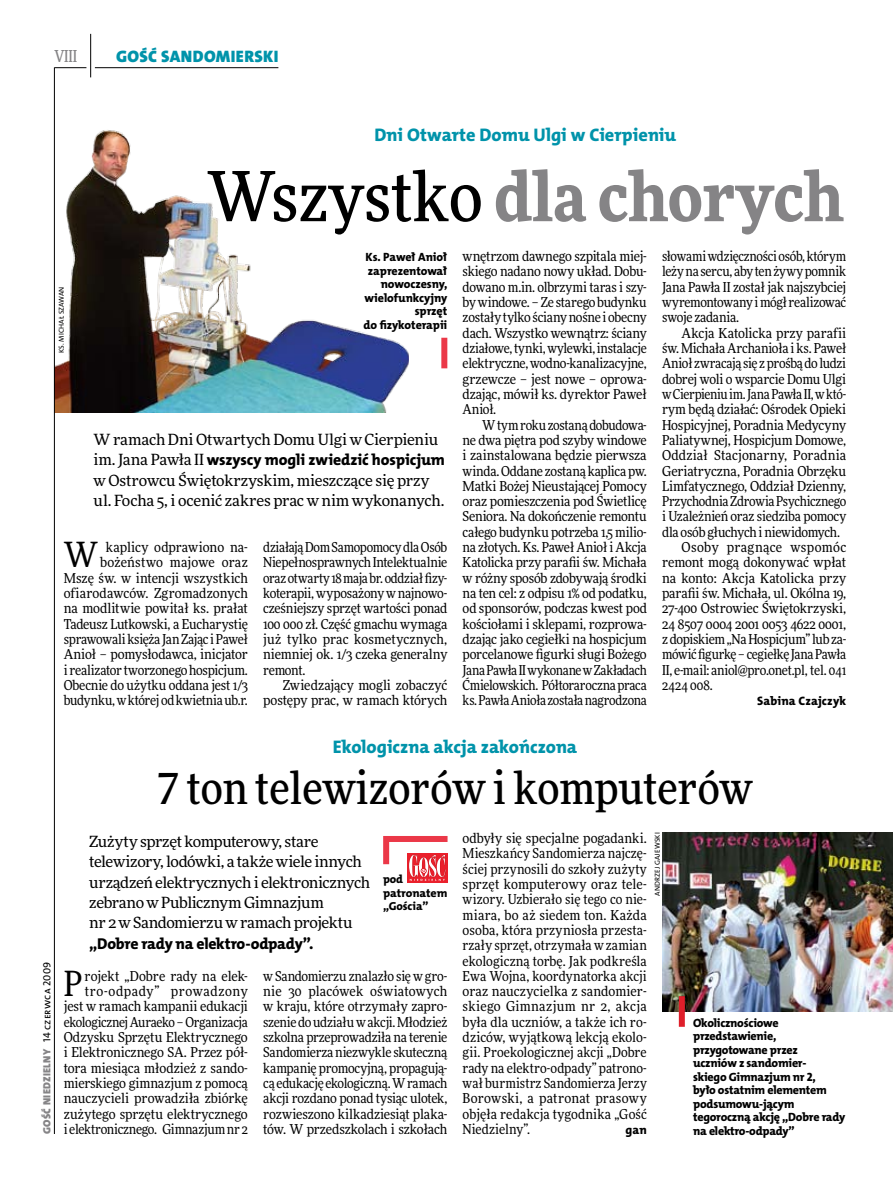
<style>
.page{position:relative;width:893px;height:1191px;background:#fff}
.page>*{position:absolute;margin:0;border:0;box-sizing:border-box;transform-origin:0 0}
.t1{font:900 69px "Freeday Narrow";color:#858486}
.t2{font:500 45px "Freeday Narrow";color:#000}
.t3{font:34.8px "Freeday Narrow News";color:#000}
.t4{font:18.3px "The Mix HP8 Ex Bld";color:#0093aa}
.t5{font:16.65px "The Mix HP9 Blk";letter-spacing:.02em;color:#0093aa}
.t6{font:500 16.5px "Freeday Narrow";color:#858486;scale:.9 1}
.t7{font:15.75px "The Mix HP8 Ex Bld";letter-spacing:-.01em;color:#000}
.t8{font:15.45px/20.4px "Freeday News";letter-spacing:-.015em;color:#000}
.t9{font:13.65px/15.3px "Freeday Narrow News";letter-spacing:-.01em;color:#000;text-align:justify}
.t10{font:13.65px "Freeday Narrow News";letter-spacing:-.03em;color:#000}
.t11{font:13.65px "Freeday Narrow News";letter-spacing:.01em;color:#000}
.t12{font:13.65px "Freeday Narrow News";letter-spacing:.025em;color:#000}
.t13{font:12.3px "The Mix HP8 Ex Bld";letter-spacing:.01em;color:#000}
.t14{font:12px/13.5px "The Mix HP8 Ex Bld";letter-spacing:-.02em;color:#000}
.t15{font:11.7px/13.5px "The Mix HP8 Ex Bld";letter-spacing:-.005em;color:#000}
.t16{font:10.5px "The Mix HP9 Blk";letter-spacing:.025em;color:#858486}
.t17{font:7.2px "The Mix HP5 Plain";letter-spacing:.015em;color:#000}
.s1{font-weight:500;color:#000}
.s2{font-family:"Freeday News";font-size:15.45px}
.s3{font-family:"The Mix HP5 Plain";color:#000}
</style>
<div class="page">
<hr style="left:90px;top:34px;width:1px;height:43px;background:#000">
<hr style="left:54px;top:67px;width:32px;height:1px;background:#000">
<hr style="left:95px;top:67px;width:183px;height:1px;background:#000">
<img style="left:55px;top:130px;width:354px;height:283px">
<img style="left:662px;top:832px;width:231px;height:179px">
<hr style="left:54px;top:67px;width:1px;height:1067px;background:#000">
<div style="left:679px;top:996px;width:6px;height:30px;background:#df1f2a"></div>
<div style="left:441px;top:338px;width:6px;height:30px;background:#eb3848"></div>
<div style="left:407px;top:853px;width:40px;height:30px;background:#ea202c"></div>
<svg style="left:383px;top:836px;width:65px;height:45px"></svg>
<p class="t6" style="left:54px;top:46px;width:27px">VIII</p>
<p class="t5" style="left:116px;top:46px;width:164px">GOŚĆ SANDOMIERSKI</p>
<h3 class="t4" style="left:374px;top:123px;width:303px">Dni Otwarte Domu Ulgi w Cierpieniu</h3>
<h1 class="t1" style="left:207px;top:151px;width:638px"><span class="s1">Wszystko</span> dla chorych</h1>
<p class="t17" style="left:57px;top:353px;width:68px;rotate:-90deg">ks. Michał Szawan</p>
<p class="t14" style="left:363px;top:250px;width:85px;text-align:right">Ks. Paweł Anioł zaprezentował nowoczesny, wielofunkcyjny sprzęt<br>do fizykoterapii</p>
<p class="t8" style="left:94px;top:429px;width:346px">W ramach Dni Otwartych Domu Ulgi w Cierpieniu</p>
<p class="t7" style="left:94px;top:450px;width:353px"><span class="s2">im. Jana Pawła II</span> wszyscy mogli zwiedzić hospicjum</p>
<p class="t8" style="left:94px;top:469px;width:352px">w Ostrowcu Świętokrzyskim, mieszczące się przy ul. Focha 5, i ocenić zakres prac w nim wykonanych.</p>
<p class="t9" style="left:64px;top:539px;width:186px;text-align:right">kaplicy odprawiono na&shy;bożeństwo majowe oraz<br>Mszę św. w intencji wszystkich ofiarodawców. Zgromadzonych na modlitwie powitał ks. prałat<br>Tadeusz Lutkowski, a Eucharystię sprawowali księża Jan Zając iPaweł<br>Anioł – pomysłodawca, inicjator i realizator tworzonego hospicjum.<br>Obecnie do użytku oddana jest 1/3 budynku, wktórej odkwietnia ub.r.</p>
<p class="t9" style="left:263px;top:539px;width:186px">działają Dom Samopomocy dla Osób Niepełnosprawnych Intelektualnie oraz otwarty 18 maja br. oddział fizy&shy;koterapii, wyposażony w najnowo&shy;cześniejszy sprzęt wartości ponad 100 000 zł. Część gmachu wymaga już tylko prac kosmetycznych, niemniej ok. 1/3 czeka generalny remont.</p>
<h3 class="t3" style="left:64px;top:533px;width:36px">W</h3>
<p class="t9" style="left:263px;top:677px;width:186px;text-align:right">Zwiedzający mogli zobaczyć postępy prac, w ramach których</p>
<p class="t9" style="left:463px;top:248px;width:186px">wnętrzom dawnego szpitala miej&shy;skiego nadano nowy układ. Dobu&shy;dowano m.in. olbrzymi taras i szy&shy;by windowe. – Ze starego budynku zostały tylko ściany nośne iobecny dach. Wszystko wewnątrz: ściany działowe, tynki, wylewki, instalacje elektryczne, wodno-kanalizacyjne, grzewcze – jest nowe – oprowa&shy;dzając, mówił ks. dyrektor Paweł Anioł.</p>
<p class="t9" style="left:463px;top:417px;width:186px;text-indent:20px">Wtym roku zostaną dobudowa&shy;ne dwa piętra pod szyby windowe i zainstalowana będzie pierwsza winda. Oddane zostaną kaplica pw.<br>Matki Bożej Nieustającej Pomocy oraz pomieszczenia pod Świetlicę Seniora. Na dokończenie remontu całego budynku potrzeba 1,5 milio&shy;na złotych. Ks. Paweł Anioł i Akcja Katolicka przy parafii św. Michała w różny sposób zdobywają środki na ten cel: z odpisu 1% od podatku, od sponsorów, podczas kwest pod kościołami i sklepami, rozprowa&shy;dzając jako cegiełki na hospicjum porcelanowe figurki sługi Bożego Jana Pawła II wykonane wZakładach Ćmielowskich. Półtoraroczna praca ks.Pawła Anioła została nagrodzona</p>
<p class="t9" style="left:662px;top:248px;width:186px">słowami wdzięczności osób, którym leży na sercu, aby ten żywy pomnik Jana Pawła II został jak najszybciej wyremontowany imógł realizować swoje zadania.</p>
<p class="t9" style="left:682px;top:325px;width:166px">Akcja Katolicka przy parafii</p>
<p class="t9" style="left:662px;top:340px;width:186px">św. Michała Archanioła i ks. Paweł</p>
<p class="t9" style="left:662px;top:356px;width:186px">Anioł zwracają się zprośbą doludzi</p>
<p class="t9" style="left:662px;top:371px;width:186px">dobrej woli o wsparcie Domu Ulgi</p>
<p class="t10" style="left:662px;top:386px;width:186px">wCierpieniu im. Jana Pawła II, wktó-</p>
<p class="t9" style="left:662px;top:401px;width:186px">rym będą działać: Ośrodek Opieki</p>
<p class="t9" style="left:662px;top:417px;width:186px">Hospicyjnej, Poradnia Medycyny</p>
<p class="t9" style="left:662px;top:432px;width:186px">Paliatywnej, Hospicjum Domowe,</p>
<p class="t11" style="left:662px;top:447px;width:186px">Oddział Stacjonarny, Poradnia</p>
<p class="t9" style="left:662px;top:463px;width:186px">Geriatryczna, Poradnia Obrzęku</p>
<p class="t9" style="left:662px;top:478px;width:186px">Limfatycznego, Oddział Dzienny,</p>
<p class="t9" style="left:662px;top:493px;width:186px">Przychodnia Zdrowia Psychicznego</p>
<p class="t9" style="left:662px;top:509px;width:186px">i Uzależnień oraz siedziba pomocy</p>
<p class="t9" style="left:662px;top:524px;width:179px">dla osób głuchych iniewidomych.</p>
<p class="t12" style="left:682px;top:539px;width:166px">Osoby pragnące wspomóc</p>
<p class="t9" style="left:662px;top:555px;width:186px">remont mogą dokonywać wpłat</p>
<p class="t9" style="left:662px;top:570px;width:186px">na konto: Akcja Katolicka przy</p>
<p class="t9" style="left:662px;top:585px;width:186px">parafii św. Michała, ul. Okólna 19,</p>
<p class="t9" style="left:662px;top:600px;width:186px">27-400 Ostrowiec Świętokrzyski,</p>
<p class="t9" style="left:662px;top:616px;width:186px">24 8507 0004 2001 0053 4622 0001,</p>
<p class="t9" style="left:662px;top:631px;width:186px">zdopiskiem „NaHospicjum” lub za-</p>
<p class="t9" style="left:662px;top:646px;width:186px">mówić figurkę – cegiełkę Jana Pawła</p>
<p class="t9" style="left:662px;top:662px;width:186px">II, e-mail: aniol@pro.onet.pl, tel. 041</p>
<p class="t9" style="left:662px;top:677px;width:52px">2424 008.</p>
<p class="t13" style="left:757px;top:693px;width:91px">Sabina Czajczyk</p>
<p class="t16" style="left:40px;top:1134px;width:174px;rotate:-90deg">GOŚĆ NIEDZIELNY <span class="s3">14 czerwca 2009</span></p>
<h3 class="t4" style="left:333px;top:735px;width:246px">Ekologiczna akcja zakończona</h3>
<h2 class="t2" style="left:157px;top:759px;width:597px">7 ton telewizorów i komputerów</h2>
<p class="t8" style="left:89px;top:830px;width:282px">Zużyty sprzęt komputerowy, stare telewizory, lodówki, a także wiele innych urządzeń elektrycznych i elektronicznych zebrano w Publicznym Gimnazjum<br>nr 2 w Sandomierzu w ramach projektu</p>
<p class="t7" style="left:89px;top:933px;width:226px">„Dobre rady na elektro-odpady”.</p>
<p class="t15" style="left:383px;top:872px;width:66px">pod patronatem „Gościa”</p>
<p class="t9" style="left:64px;top:968px;width:186px;text-align:right">rojekt „Dobre rady na elek&shy;tro-odpady” prowadzony jest w ramach kampanii edukacji ekologicznej Auraeko – Organizacja<br>Odzysku Sprzętu Elektrycznego i Elektronicznego SA. Przez pół&shy;tora miesiąca młodzież z sando&shy;mierskiego gimnazjum z pomocą nauczycieli prowadziła zbiórkę zużytego sprzętu elektrycznego i elektronicznego. Gimnazjum nr 2</p>
<p class="t9" style="left:263px;top:968px;width:186px">w Sandomierzu znalazło się w gro&shy;nie 30 placówek oświatowych w kraju, które otrzymały zapro&shy;szenie doudziału wakcji. Młodzież szkolna przeprowadziła na terenie Sandomierza niezwykle skuteczną kampanię promocyjną, propagują&shy;cą edukację ekologiczną. Wramach akcji rozdano ponad tysiąc ulotek, rozwieszono kilkadziesiąt plaka&shy;tów. W przedszkolach i szkołach</p>
<h3 class="t3" style="left:64px;top:962px;width:20px">P</h3>
<p class="t9" style="left:463px;top:830px;width:186px">odbyły się specjalne pogadanki.<br>Mieszkańcy Sandomierza najczę&shy;ściej przynosili do szkoły zużyty sprzęt komputerowy oraz tele&shy;wizory. Uzbierało się tego co nie&shy;miara, bo aż siedem ton. Każda osoba, która przyniosła przesta&shy;rzały sprzęt, otrzymała w zamian ekologiczną torbę. Jak podkreśla Ewa Wojna, koordynatorka akcji oraz nauczycielka z sandomier&shy;skiego Gimnazjum nr 2, akcja była dla uczniów, a także ich ro&shy;dziców, wyjątkową lekcją ekolo&shy;gii. Proekologicznej akcji „Dobre rady na elektro-odpady” patrono&shy;wał burmistrz Sandomierza Jerzy Borowski, a patronat prasowy objęła redakcja tygodnika „Gość Niedzielny”.</p>
<p class="t13" style="left:626px;top:1122px;width:23px">gan</p>
<p class="t17" style="left:653px;top:896px;width:65px;rotate:-90deg">Andrzej Gajewski</p>
<p class="t14" style="left:693px;top:1016px;width:154px">Okolicznościowe przedstawienie, przygotowane przez<br>uczniów z sandomier-<br>skiego Gimnazjum nr 2,<br>było ostatnim elementem podsumowu-jącym tegoroczną akcję „Dobre rady na elektro-odpady”</p>
</div>
